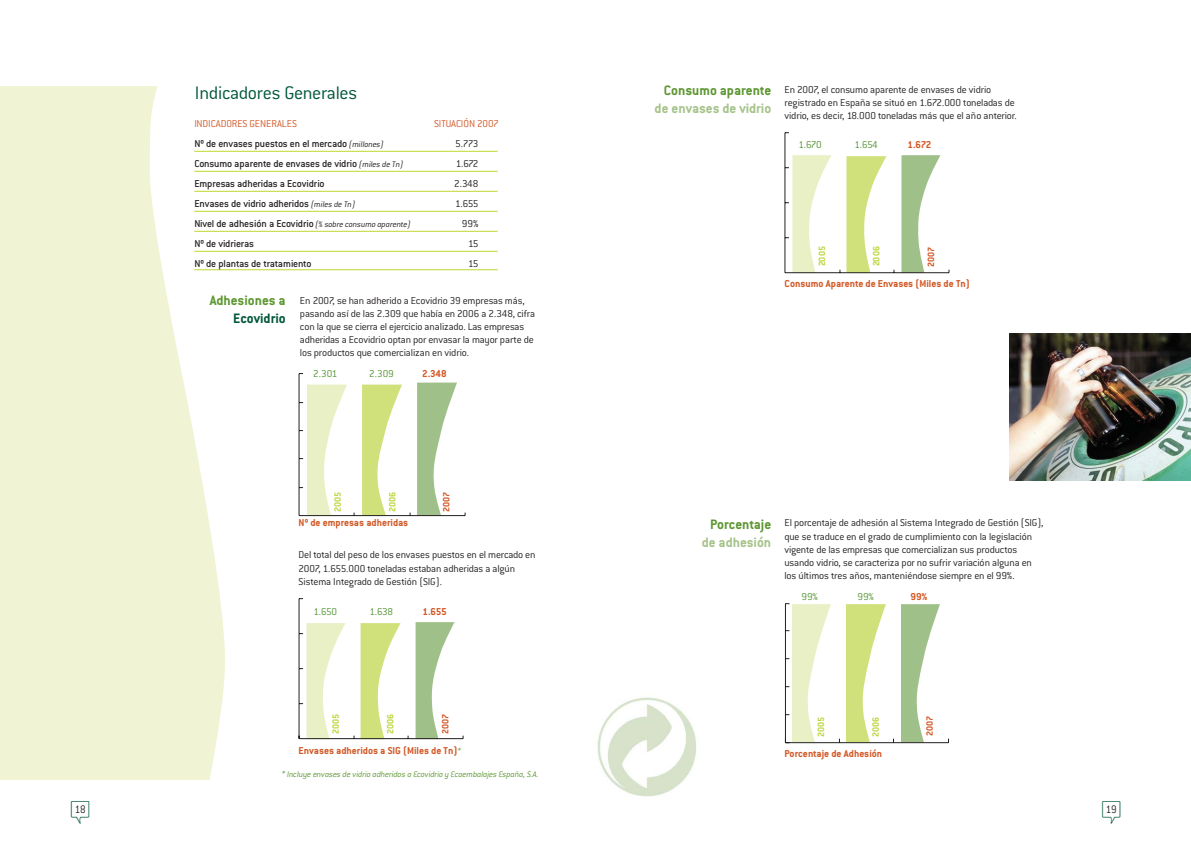
<style>
.page{position:relative;width:1191px;height:842px;background:#fff}
.page>*{position:absolute;margin:0;border:0;box-sizing:border-box;transform-origin:0 0}
.t1{font:26.8px "Komika Bubbles";color:#00573c}
.t2{font:300 20px "Conduit ITC";letter-spacing:-.015em;color:#00573c}
.t3{font:700 15px/18px "Conduit ITC";color:#5d9732;text-align:center}
.t4{font:700 15px/18px "Conduit ITC";color:#a6c38a;text-align:right}
.t5{font:300 12px "Conduit ITC";color:#231f20;scale:.91 1}
.t6{font:300 11px/13.2px "Conduit ITC";letter-spacing:-.015em;color:#231f20}
.t7{font:500 11px "Conduit ITC";letter-spacing:-.015em;color:#231f20}
.t8{font:700 11px "Conduit ITC";color:#d25826}
.t9{font:300 11px "Conduit ITC";letter-spacing:-.03em;color:#549433}
.t10{font:300 11px "Conduit ITC";color:#d25826}
.t11{font:700 10px "Conduit ITC";color:#bdd63d}
.t12{font:700 10px "Conduit ITC";letter-spacing:-.02em;color:#d25826}
.t13{font:italic 300 9px "Conduit ITC";letter-spacing:-.01em;color:#5d9732}
.s1{font-weight:300;font-style:italic;font-size:9px}
.s2{color:#00573c}
.s3{font-weight:300;font-style:italic;font-size:9px;color:#5d9732}
.s4{color:#5d9732}
.s5{color:#a6c38a}
</style>
<div class="page">
<img style="left:1009px;top:333px;width:181px;height:147px">
<svg style="left:846px;top:156px;width:40px;height:116px"></svg>
<svg style="left:901px;top:155px;width:39px;height:117px"></svg>
<hr style="left:785px;top:272px;width:164px;height:1px;background:#231f20">
<hr style="left:784px;top:133px;width:1px;height:140px;background:#231f20">
<svg style="left:785px;top:155px;width:46px;height:118px"></svg>
<svg style="left:846px;top:604px;width:40px;height:138px"></svg>
<svg style="left:901px;top:604px;width:39px;height:138px"></svg>
<hr style="left:785px;top:742px;width:163px;height:1px;background:#231f20">
<svg style="left:785px;top:603px;width:46px;height:140px"></svg>
<svg style="left:0;top:86px;width:225px;height:694px;fill:#f0f4d5"></svg>
<img style="left:597px;top:697px;width:99px;height:100px">
<svg style="left:362px;top:385px;width:40px;height:130px"></svg>
<svg style="left:417px;top:383px;width:40px;height:132px"></svg>
<hr style="left:299px;top:515px;width:166px;height:1px;background:#231f20">
<hr style="left:299px;top:374px;width:1px;height:142px;background:#231f20">
<svg style="left:299px;top:385px;width:48px;height:131px"></svg>
<svg style="left:415px;top:622px;width:39px;height:116px"></svg>
<hr style="left:299px;top:738px;width:164px;height:1px;background:#231f20">
<svg style="left:354px;top:623px;width:46px;height:116px"></svg>
<hr style="left:299px;top:599px;width:1px;height:140px;background:#231f20">
<svg style="left:299px;top:623px;width:46px;height:116px"></svg>
<hr style="left:194px;top:151px;width:304px;height:1px;background:#c1d72f">
<hr style="left:194px;top:171px;width:304px;height:1px;background:#c1d72f">
<hr style="left:194px;top:191px;width:304px;height:1px;background:#c1d72f">
<hr style="left:194px;top:211px;width:304px;height:1px;background:#c1d72f">
<hr style="left:194px;top:231px;width:304px;height:1px;background:#c1d72f">
<hr style="left:194px;top:251px;width:304px;height:1px;background:#c1d72f">
<hr style="left:194px;top:270px;width:304px;height:1px;background:#c1d72f">
<p class="t5" style="left:75px;top:804px;width:14px">18</p>
<p class="t2" style="left:195px;top:85px;width:164px">Indicadores Generales</p>
<p class="t10" style="left:194px;top:120px;width:104px">INDICADORES GENERALES</p>
<p class="t10" style="left:434px;top:120px;width:66px">SITUACIÓN 2007</p>
<p class="t7" style="left:194px;top:140px;width:191px">Nº de envases puestos en el mercado <span class="s1">(millones)</span></p>
<p class="t6" style="left:455px;top:138px;width:25px">5.773</p>
<p class="t7" style="left:194px;top:160px;width:210px">Consumo aparente de envases de vidrio <span class="s1">(miles de Tn)</span></p>
<p class="t6" style="left:456px;top:158px;width:24px">1.672</p>
<p class="t7" style="left:194px;top:180px;width:132px">Empresas adheridas a Ecovidrio</p>
<p class="t6" style="left:454px;top:178px;width:26px">2.348</p>
<p class="t7" style="left:194px;top:200px;width:162px">Envases de vidrio adheridos <span class="s1">(miles de Tn)</span></p>
<p class="t6" style="left:455px;top:198px;width:25px">1.655</p>
<p class="t7" style="left:194px;top:220px;width:218px">Nivel de adhesión a Ecovidrio <span class="s1">(% sobre consumo aparente)</span></p>
<p class="t6" style="left:462px;top:218px;width:18px">99%</p>
<p class="t7" style="left:194px;top:240px;width:61px">Nº de vidrieras</p>
<p class="t6" style="left:468px;top:238px;width:12px">15</p>
<p class="t7" style="left:194px;top:260px;width:119px">Nº de plantas de tratamiento</p>
<p class="t6" style="left:468px;top:258px;width:12px">15</p>
<p class="t3" style="left:210px;top:293px;width:78px;text-align:right">Adhesiones a<br><span class="s2">Ecovidrio</span></p>
<p class="t6" style="left:300px;top:295px;width:236px">En 2007, se han adherido a Ecovidrio 39 empresas más, pasando así de las 2.309 que había en 2006 a 2.348, cifra con la que se cierra el ejercicio analizado. Las empresas adheridas a Ecovidrio optan por envasar la mayor parte de los productos que comercializan en vidrio.</p>
<p class="t9" style="left:313px;top:369px;width:26px">2.301</p>
<p class="t9" style="left:369px;top:369px;width:26px">2.309</p>
<p class="t8" style="left:422px;top:369px;width:26px">2.348</p>
<p class="t11" style="left:334px;top:512px;width:22px;rotate:-90deg">2005</p>
<p class="t11" style="left:389px;top:512px;width:22px;rotate:-90deg">2006</p>
<p class="t12" style="left:443px;top:512px;width:22px;rotate:-90deg">2007</p>
<p class="t8" style="left:299px;top:519px;width:111px">Nº de empresas adheridas</p>
<p class="t6" style="left:299px;top:549px;width:238px">Del total del peso de los envases puestos en el mercado en<br>2007, 1.655.000 toneladas estaban adheridas a algún<br>Sistema Integrado de Gestión (SIG).</p>
<p class="t9" style="left:313px;top:608px;width:25px">1.650</p>
<p class="t9" style="left:369px;top:608px;width:25px">1.638</p>
<p class="t8" style="left:422px;top:608px;width:26px">1.655</p>
<p class="t11" style="left:332px;top:734px;width:22px;rotate:-90deg">2005</p>
<p class="t11" style="left:387px;top:734px;width:22px;rotate:-90deg">2006</p>
<p class="t12" style="left:442px;top:734px;width:22px;rotate:-90deg">2007</p>
<p class="t8" style="left:299px;top:746px;width:164px">Envases adheridos a SIG (Miles de Tn)<span class="s3">*</span></p>
<p class="t13" style="left:282px;top:771px;width:258px">* Incluye envases de vidrio adheridos a Ecovidrio y Ecoembalajes España, S.A.</p>
<p class="t4" style="left:654px;top:83px;width:118px"><span class="s4">Consumo aparente </span>de envases de vidrio</p>
<p class="t6" style="left:784px;top:84px;width:234px">En 2007, el consumo aparente de envases de vidrio registrado en España se situó en 1.672.000 toneladas de vidrio, es decir, 18.000 toneladas más que el año anterior.</p>
<p class="t9" style="left:798px;top:141px;width:25px">1.670</p>
<p class="t9" style="left:854px;top:141px;width:25px">1.654</p>
<p class="t8" style="left:907px;top:141px;width:25px">1.672</p>
<p class="t11" style="left:818px;top:266px;width:22px;rotate:-90deg">2005</p>
<p class="t11" style="left:873px;top:266px;width:22px;rotate:-90deg">2006</p>
<p class="t12" style="left:927px;top:267px;width:22px;rotate:-90deg">2007</p>
<p class="t8" style="left:784px;top:279px;width:187px">Consumo Aparente de Envases (Miles de Tn)</p>
<p class="t3" style="left:701px;top:517px;width:71px">Porcentaje <span class="s5">de adhesión</span></p>
<p class="t6" style="left:784px;top:517px;width:260px">El porcentaje de adhesión al Sistema Integrado de Gestión (SIG), que se traduce en el grado de cumplimiento con la legislación vigente de las empresas que comercializan sus productos usando vidrio, se caracteriza por no sufrir variación alguna en los últimos tres años, manteniéndose siempre en el 99%.</p>
<p class="t9" style="left:801px;top:593px;width:18px">99%</p>
<p class="t9" style="left:857px;top:593px;width:18px">99%</p>
<p class="t8" style="left:910px;top:593px;width:19px">99%</p>
<p class="t11" style="left:817px;top:737px;width:22px;rotate:-90deg">2005</p>
<p class="t11" style="left:872px;top:737px;width:22px;rotate:-90deg">2006</p>
<p class="t8" style="left:784px;top:749px;width:99px">Porcentaje de Adhesión</p>
<p class="t12" style="left:926px;top:736px;width:22px;rotate:-90deg">2007</p>
<p class="t1" style="left:1100px;top:796px;width:23px">D</p>
<p class="t5" style="left:1105px;top:804px;width:14px">19</p>
</div>
